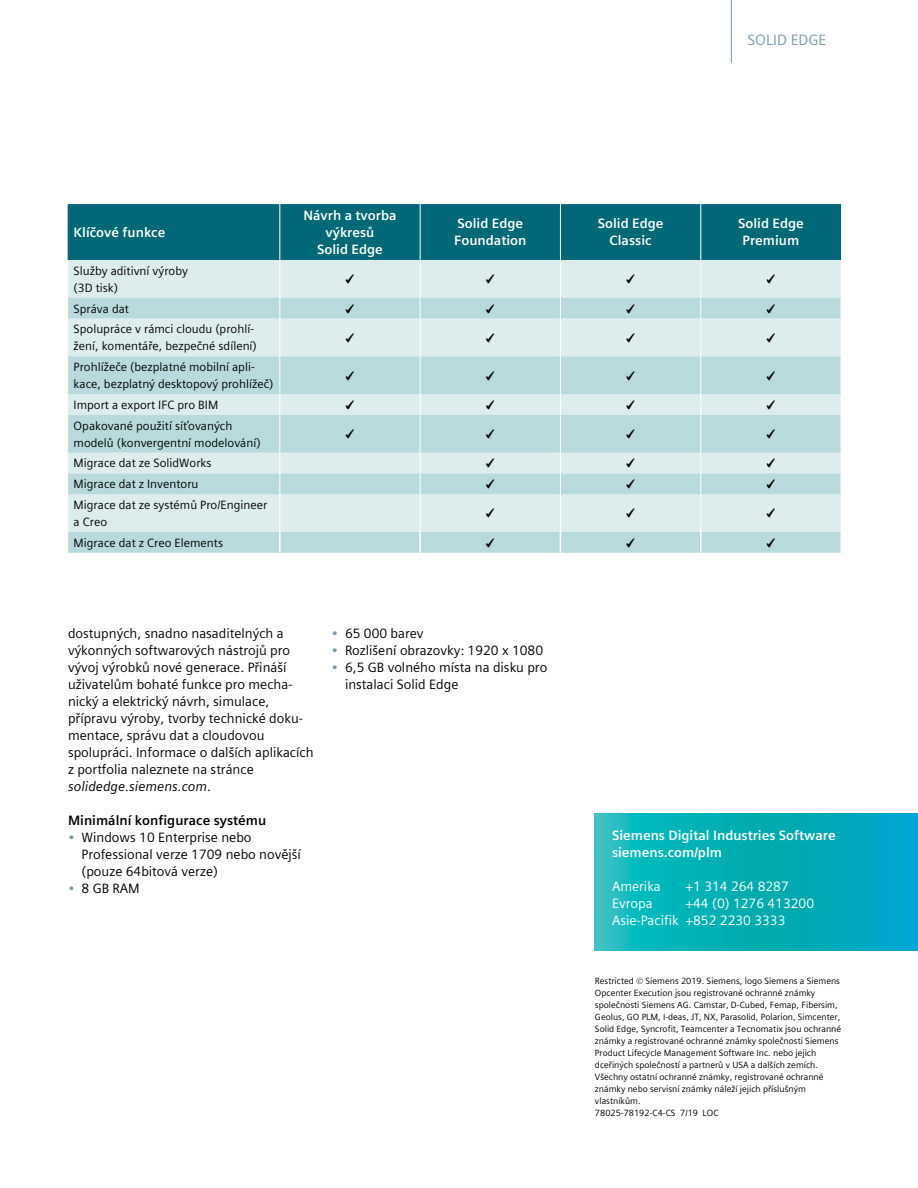
<style>
.page{position:relative;width:918px;height:1188px;background:#fff}
.page>*{position:absolute;margin:0;border:0;box-sizing:border-box;transform-origin:0 0}
.t1{font:15px "Siemens Sans Global";color:#7b9aa9}
.t2{font:13.5px/17px "Siemens Sans Global";color:#000}
.t3{font:700 13.5px/17px "Siemens Sans Global";color:#fff;text-align:center}
.t4{font:13.5px/17px "Siemens Sans Global";color:#fff}
.t5{font:700 13.5px "Siemens Sans Global";color:#000}
.t6{font:12px/17px "Siemens Sans Global";color:#000}
.t7{font:9px/12px "Siemens Sans Global";color:#000}
.s1{font-style:italic}
.s2{color:#7b9aa9}
</style>
<div class="page">
<hr style="left:731px;top:0;width:1px;height:63px;background:#7b9aa9">
<svg style="left:595px;top:813px;width:323px;height:138px;background:#05aeba"></svg>
<div style="left:68px;top:204px;width:773px;height:56px;background:#006877"></div>
<div style="left:68px;top:260px;width:773px;height:38px;background:#ddeced"></div>
<svg style="left:68px;top:298px;width:773px;height:255px;background:#c9e2e3"></svg>
<hr style="left:279px;top:204px;width:1px;height:56px;background:#fff">
<hr style="left:420px;top:204px;width:1px;height:56px;background:#fff">
<hr style="left:560px;top:204px;width:1px;height:56px;background:#fff">
<hr style="left:700px;top:204px;width:1px;height:56px;background:#fff">
<hr style="left:279px;top:260px;width:1px;height:38px;background:#fff">
<hr style="left:420px;top:260px;width:1px;height:38px;background:#fff">
<hr style="left:560px;top:260px;width:1px;height:38px;background:#fff">
<hr style="left:700px;top:260px;width:1px;height:38px;background:#fff">
<svg style="left:279px;top:298px;width:1px;height:21px"></svg>
<svg style="left:420px;top:298px;width:1px;height:21px"></svg>
<svg style="left:560px;top:298px;width:1px;height:21px"></svg>
<svg style="left:700px;top:298px;width:1px;height:21px"></svg>
<hr style="left:279px;top:319px;width:1px;height:37px;background:#fff">
<hr style="left:420px;top:319px;width:1px;height:37px;background:#fff">
<hr style="left:560px;top:319px;width:1px;height:37px;background:#fff">
<hr style="left:700px;top:319px;width:1px;height:37px;background:#fff">
<hr style="left:279px;top:356px;width:1px;height:38px;background:#fff">
<hr style="left:420px;top:356px;width:1px;height:38px;background:#fff">
<hr style="left:560px;top:356px;width:1px;height:38px;background:#fff">
<hr style="left:700px;top:356px;width:1px;height:38px;background:#fff">
<svg style="left:279px;top:394px;width:1px;height:21px"></svg>
<svg style="left:420px;top:394px;width:1px;height:21px"></svg>
<svg style="left:560px;top:394px;width:1px;height:21px"></svg>
<svg style="left:700px;top:394px;width:1px;height:21px"></svg>
<hr style="left:279px;top:415px;width:1px;height:38px;background:#fff">
<hr style="left:420px;top:415px;width:1px;height:38px;background:#fff">
<hr style="left:560px;top:415px;width:1px;height:38px;background:#fff">
<hr style="left:700px;top:415px;width:1px;height:38px;background:#fff">
<svg style="left:279px;top:453px;width:1px;height:41px"></svg>
<svg style="left:420px;top:453px;width:1px;height:41px"></svg>
<svg style="left:560px;top:453px;width:1px;height:41px"></svg>
<svg style="left:700px;top:453px;width:1px;height:41px"></svg>
<hr style="left:279px;top:494px;width:1px;height:38px;background:#fff">
<hr style="left:420px;top:494px;width:1px;height:38px;background:#fff">
<hr style="left:560px;top:494px;width:1px;height:38px;background:#fff">
<hr style="left:700px;top:494px;width:1px;height:38px;background:#fff">
<hr style="left:279px;top:532px;width:2px;height:21px;background:#fff">
<hr style="left:419px;top:532px;width:2px;height:21px;background:#fff">
<svg style="left:560px;top:532px;width:1px;height:21px"></svg>
<hr style="left:700px;top:532px;width:2px;height:21px;background:#fff">
<h2 class="t3" style="left:74px;top:224px;width:93px">Klíčové funkce</h2>
<h1 class="t1" style="left:748px;top:29px;width:81px">SOLID EDGE</h1>
<h2 class="t3" style="left:303px;top:207px;width:95px">Návrh a tvorba výkresů<br>Solid Edge</h2>
<h2 class="t3" style="left:454px;top:215px;width:74px;text-align:left">Solid Edge<br>Foundation</h2>
<h2 class="t3" style="left:598px;top:215px;width:67px">Solid Edge<br>Classic</h2>
<h2 class="t3" style="left:738px;top:215px;width:67px">Solid Edge<br>Premium</h2>
<h3 class="t6" style="left:74px;top:262px;width:116px">Služby aditivní výroby (3D tisk)</h3>
<h3 class="t6" style="left:345px;top:271px;width:11px">✓</h3>
<h3 class="t6" style="left:486px;top:271px;width:11px">✓</h3>
<h3 class="t6" style="left:626px;top:271px;width:11px">✓</h3>
<h3 class="t6" style="left:766px;top:271px;width:11px">✓</h3>
<h3 class="t6" style="left:74px;top:300px;width:57px">Správa dat</h3>
<h3 class="t6" style="left:345px;top:300px;width:11px">✓</h3>
<h3 class="t6" style="left:486px;top:300px;width:11px">✓</h3>
<h3 class="t6" style="left:626px;top:300px;width:11px">✓</h3>
<h3 class="t6" style="left:766px;top:300px;width:11px">✓</h3>
<h3 class="t6" style="left:74px;top:321px;width:185px">Spolupráce v rámci cloudu (prohlí&shy;žení, komentáře, bezpečné sdílení)</h3>
<h3 class="t6" style="left:345px;top:329px;width:11px">✓</h3>
<h3 class="t6" style="left:486px;top:329px;width:11px">✓</h3>
<h3 class="t6" style="left:626px;top:329px;width:11px">✓</h3>
<h3 class="t6" style="left:766px;top:329px;width:11px">✓</h3>
<h3 class="t6" style="left:74px;top:359px;width:201px">Prohlížeče (bezplatné mobilní apli&shy;kace, bezplatný desktopový prohlížeč)</h3>
<h3 class="t6" style="left:345px;top:367px;width:11px">✓</h3>
<h3 class="t6" style="left:486px;top:367px;width:11px">✓</h3>
<h3 class="t6" style="left:626px;top:367px;width:11px">✓</h3>
<h3 class="t6" style="left:766px;top:367px;width:11px">✓</h3>
<h3 class="t6" style="left:74px;top:396px;width:146px">Import a export IFC pro BIM</h3>
<h3 class="t6" style="left:345px;top:396px;width:11px">✓</h3>
<h3 class="t6" style="left:486px;top:396px;width:11px">✓</h3>
<h3 class="t6" style="left:626px;top:396px;width:11px">✓</h3>
<h3 class="t6" style="left:766px;top:396px;width:11px">✓</h3>
<h3 class="t6" style="left:74px;top:417px;width:189px">Opakované použití síťovaných modelů (konvergentní modelování)</h3>
<h3 class="t6" style="left:345px;top:426px;width:11px">✓</h3>
<h3 class="t6" style="left:486px;top:426px;width:11px">✓</h3>
<h3 class="t6" style="left:626px;top:426px;width:11px">✓</h3>
<h3 class="t6" style="left:766px;top:426px;width:11px">✓</h3>
<h3 class="t6" style="left:74px;top:455px;width:139px">Migrace dat ze SolidWorks</h3>
<h3 class="t6" style="left:486px;top:455px;width:11px">✓</h3>
<h3 class="t6" style="left:626px;top:455px;width:11px">✓</h3>
<h3 class="t6" style="left:766px;top:455px;width:11px">✓</h3>
<h3 class="t6" style="left:74px;top:476px;width:126px">Migrace dat z Inventoru</h3>
<h3 class="t6" style="left:486px;top:476px;width:11px">✓</h3>
<h3 class="t6" style="left:626px;top:476px;width:11px">✓</h3>
<h3 class="t6" style="left:766px;top:476px;width:11px">✓</h3>
<h3 class="t6" style="left:74px;top:496px;width:195px">Migrace dat ze systémů Pro/Engineer a Creo</h3>
<h3 class="t6" style="left:486px;top:505px;width:11px">✓</h3>
<h3 class="t6" style="left:626px;top:505px;width:11px">✓</h3>
<h3 class="t6" style="left:766px;top:505px;width:11px">✓</h3>
<h3 class="t6" style="left:74px;top:534px;width:151px">Migrace dat z Creo Elements</h3>
<h3 class="t6" style="left:486px;top:534px;width:11px">✓</h3>
<h3 class="t6" style="left:626px;top:534px;width:11px">✓</h3>
<h3 class="t6" style="left:766px;top:534px;width:11px">✓</h3>
<p class="t2" style="left:68px;top:625px;width:247px">dostupných, snadno nasaditelných a výkonných softwarových nástrojů pro vývoj výrobků nové generace. Přináší uživatelům bohaté funkce pro mecha&shy;nický a elektrický návrh, simulace, přípravu výroby, tvorby technické doku&shy;mentace, správu dat a cloudovou spolupráci. Informace o dalších aplikacích z portfolia naleznete na stránce <span class="s1">solidedge.siemens.com</span>.</p>
<h2 class="t5" style="left:68px;top:810px;width:200px">Minimální konfigurace systému</h2>
<h2 class="t2" style="left:82px;top:829px;width:221px;text-indent:-14px"><span class="s2">•</span> Windows 10 Enterprise nebo<br>Professional verze 1709 nebo novější (pouze 64bitová verze)</h2>
<h2 class="t2" style="left:68px;top:880px;width:73px"><span class="s2">•</span> 8 GB RAM</h2>
<h2 class="t2" style="left:332px;top:625px;width:94px"><span class="s2">•</span> 65 000 barev</h2>
<h2 class="t2" style="left:332px;top:642px;width:213px"><span class="s2">•</span> Rozlišení obrazovky: 1920 x 1080</h2>
<h2 class="t2" style="left:345px;top:659px;width:204px;text-indent:-14px"><span class="s2">•</span> 6,5 GB volného místa na disku pro instalaci Solid Edge</h2>
<h2 class="t3" style="left:612px;top:827px;width:225px;text-align:left">Siemens Digital Industries Software siemens.com/plm</h2>
<h2 class="t4" style="left:612px;top:878px;width:50px">Amerika</h2>
<h2 class="t4" style="left:685px;top:878px;width:105px">+1 314 264 8287</h2>
<h2 class="t4" style="left:612px;top:895px;width:42px">Evropa</h2>
<h2 class="t4" style="left:612px;top:895px;width:204px;text-indent:73px">+44 (0) 1276 413200<br>Asie-Pacifik +852 2230 3333</h2>
<p class="t7" style="left:595px;top:975px;width:248px">Restricted © Siemens 2019. Siemens, logo Siemens a Siemens Opcenter Execution jsou registrované ochranné známky společnosti Siemens AG. Camstar, D-Cubed, Femap, Fibersim, Geolus, GO PLM, I-deas, JT, NX, Parasolid, Polarion, Simcenter, Solid Edge, Syncrofit, Teamcenter a Tecnomatix jsou ochranné známky a registrované ochranné známky společnosti Siemens Product Lifecycle Management Software Inc. nebo jejich dceřiných společností a partnerů v USA a dalších zemích.<br>Všechny ostatní ochranné známky, registrované ochranné známky nebo servisní známky náleží jejich příslušným vlastníkům.<br>78025-78192-C4-CS 7/19 LOC</p>
</div>
